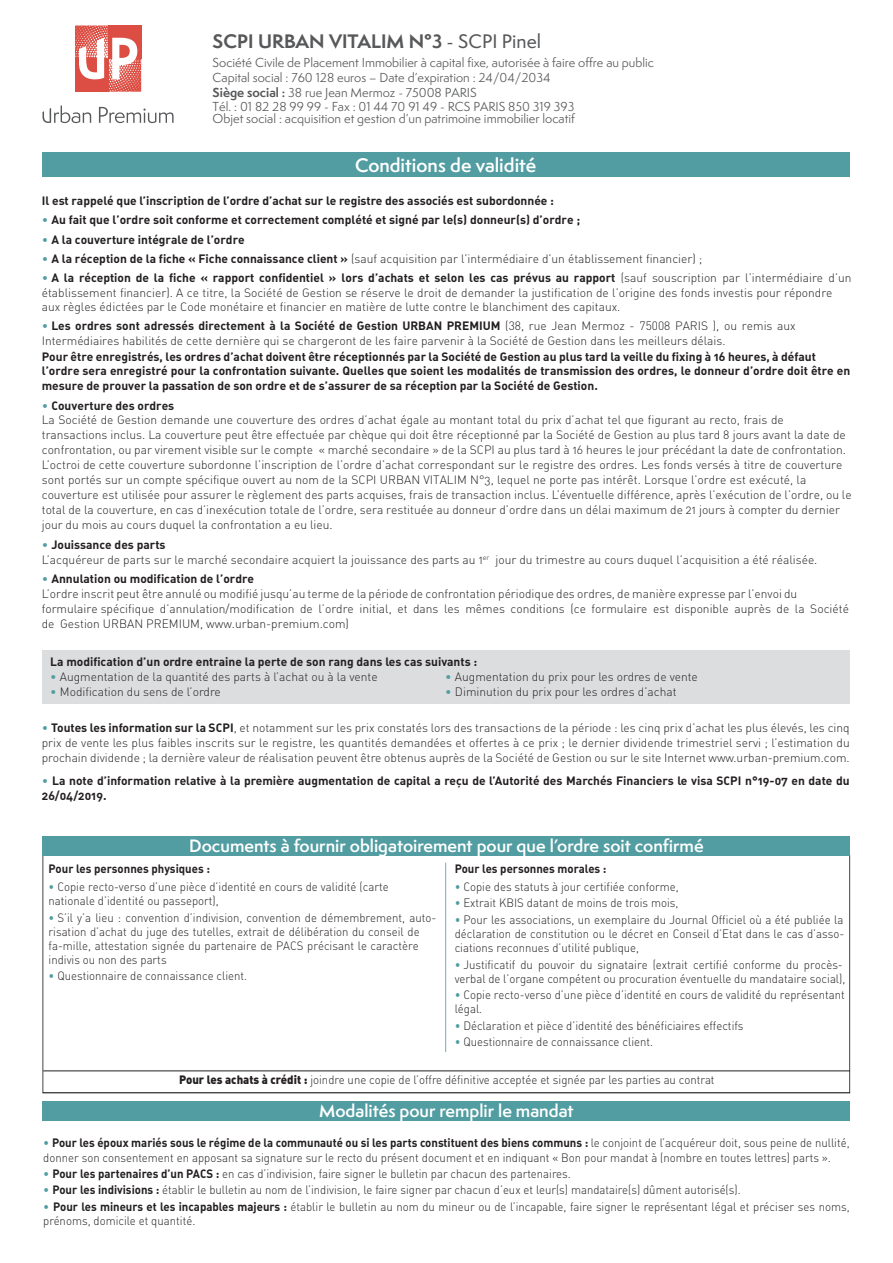
<style>
.page{position:relative;width:893px;height:1263px;background:#fff}
.page>*{position:absolute;margin:0;border:0;box-sizing:border-box;transform-origin:0 0}
.t1{font:700 18px "Semplicita Pro";color:#57585a}
.t2{font:600 18px "Semplicita Pro";color:#fff}
.t3{font:600 16.5px "Semplicita Pro";color:#fff}
.t4{font:12px/15px "DIN Light Alternate";color:#231f20}
.t5{font:12px/14.2px "DIN Light Alternate";color:#231f20;scale:.95 1}
.t6{font:12px/15px "DIN Bold Alternate";color:#231f20}
.t7{font:12px/14.9px "Semplicita Pro";color:#57585a}
.t8{font:300 12px "DIN";color:#231f20;scale:.95 1}
.t9{font:12px "DIN Bold Alternate";color:#231f20;scale:.95 1}
.s1{font-weight:500}
.s2{font-weight:700}
.s3{font-family:"DIN Light Alternate";color:#519da1}
.s4{color:#519da1}
.s5{font-family:"DIN Bold Alternate"}
.s6{font-family:"DIN Light Alternate"}
.s7{font-family:"DIN";font-weight:300}
.s8{font-family:"DIN Light Alternate";font-weight:400;color:#519da1}
.s9{font-family:"DIN Black Alternate"}
</style>
<div class="page">
<div style="left:42px;top:650px;width:808px;height:53px;background:#dcdddf"></div>
<div style="left:42px;top:152px;width:808px;height:25px;background:#519da1"></div>
<hr style="left:445px;top:863px;width:1px;height:189px;background:#519da1">
<div style="left:43px;top:836px;width:807px;height:20px;background:#519da1"></div>
<div style="left:43px;top:1101px;width:807px;height:20px;background:#519da1"></div>
<hr style="left:43px;top:1070px;width:807px;height:1px;background:#231f20">
<svg style="left:43px;top:106px;width:48px;height:17px"></svg>
<svg style="left:99px;top:107px;width:75px;height:16px"></svg>
<svg style="left:75px;top:26px;width:66px;height:66px"></svg>
<p class="t1" style="left:213px;top:28px;width:330px">SCPI URBAN VITALIM N°3 <span class="s1">- SCPI Pinel</span></p>
<p class="t7" style="left:213px;top:55px;width:443px">Société Civile de Placement Immobilier à capital fixe, autorisée à faire offre au public Capital social : 760 128 euros – Date d’expiration : 24/04/2034<br><span class="s2">Siège social :</span> 38 rue Jean Mermoz - 75008 PARIS<br>Tél. : 01 82 28 99 99 - Fax : 01 44 70 91 49 - RCS PARIS 850 319 393</p>
<p class="t7" style="left:213px;top:110px;width:364px">Objet social : acquisition et gestion d’un patrimoine immobilier locatif</p>
<p class="t2" style="left:355px;top:152px;width:183px">Conditions de validité</p>
<p class="t6" style="left:42px;top:193px;width:514px">Il est rappelé que l’inscription de l’ordre d’achat sur le registre des associés est subordonnée :</p>
<p class="t6" style="left:42px;top:212px;width:540px"><span class="s3">•</span> Au fait que l’ordre soit conforme et correctement complété et signé par le(s) donneur(s) d’ordre ;</p>
<p class="t6" style="left:42px;top:231px;width:204px"><span class="s3">•</span> A la couverture intégrale de l’ordre</p>
<p class="t4" style="left:42px;top:251px;width:662px"><span class="s4">•</span> <span class="s5">A la réception de la fiche « Fiche connaissance client »</span> (sauf acquisition par l’intermédiaire d’un établissement financier) ;</p>
<p class="t4" style="left:42px;top:270px;width:811px"><span class="s4">•</span> <span class="s5">A la réception de la fiche « rapport confidentiel » lors d’achats et selon les cas prévus au rapport</span> (sauf souscription par l’intermédiaire d’un établissement financier). A ce titre, la Société de Gestion se réserve le droit de demander la justification de l’origine des fonds investis pour répondre aux règles édictées par le Code monétaire et financier en matière de lutte contre le blanchiment des capitaux.</p>
<p class="t6" style="left:42px;top:318px;width:810px"><span class="s3">•</span> Les ordres sont adressés directement à la Société de Gestion URBAN PREMIUM <span class="s6">(</span><span class="s7">38, rue Jean Mermoz - 75008 PARIS</span> <span class="s6">), ou remis aux Intermédiaires habilités de cette dernière qui se chargeront de les faire parvenir à la Société de Gestion dans les meilleurs délais.<br></span>Pour être enregistrés, les ordres d’achat doivent être réceptionnés par la Société de Gestion au plus tard la veille du fixing à 16 heures, à défaut l’ordre sera enregistré pour la confrontation suivante. Quelles que soient les modalités de transmission des ordres, le donneur d’ordre doit être en mesure de prouver la passation de son ordre et de s’assurer de sa réception par la Société de Gestion.</p>
<p class="t4" style="left:42px;top:398px;width:811px"><span class="s4">•</span> <span class="s5">Couverture des ordres<br></span>La Société de Gestion demande une couverture des ordres d’achat égale au montant total du prix d’achat tel que figurant au recto, frais de transactions inclus. La couverture peut être effectuée par chèque qui doit être réceptionné par la Société de Gestion au plus tard 8 jours avant la date de confrontation, ou par virement visible sur le compte « marché secondaire » de la SCPI au plus tard à 16 heures le jour précédant la date de confrontation.<br>L’octroi de cette couverture subordonne l’inscription de l’ordre d’achat correspondant sur le registre des ordres. Les fonds versés à titre de couverture sont portés sur un compte spécifique ouvert au nom de la SCPI URBAN VITALIM N°3, lequel ne porte pas intérêt. Lorsque l’ordre est exécuté, la couverture est utilisée pour assurer le règlement des parts acquises, frais de transaction inclus. L’éventuelle différence, après l’exécution de l’ordre, ou le total de la couverture, en cas d’inexécution totale de l’ordre, sera restituée au donneur d’ordre dans un délai maximum de 21 jours à compter du dernier jour du mois au cours duquel la confrontation a eu lieu.</p>
<p class="t4" style="left:42px;top:537px;width:777px"><span class="s4">•</span> <span class="s5">Jouissance des parts<br></span>L’acquéreur de parts sur le marché secondaire acquiert la jouissance des parts au 1<sup>er</sup> jour du trimestre au cours duquel l’acquisition a été réalisée.</p>
<p class="t4" style="left:42px;top:571px;width:809px"><span class="s4">•</span> <span class="s5">Annulation ou modification de l’ordre<br></span>L’ordre inscrit peut être annulé ou modifié jusqu’au terme de la période de confrontation périodique des ordres, de manière expresse par l’envoi du formulaire spécifique d’annulation/modification de l’ordre initial, et dans les mêmes conditions (ce formulaire est disponible auprès de la Société de Gestion URBAN PREMIUM, www.urban-premium.com)</p>
<p class="t6" style="left:50px;top:653px;width:429px">La modification d’un ordre entraine la perte de son rang dans les cas suivants :</p>
<p class="t4" style="left:50px;top:669px;width:329px"><span class="s4">•</span> Augmentation de la quantité des parts à l’achat ou à la vente</p>
<p class="t4" style="left:445px;top:669px;width:254px"><span class="s4">•</span> Augmentation du prix pour les ordres de vente</p>
<p class="t4" style="left:50px;top:684px;width:172px"><span class="s4">•</span> Modification du sens de l’ordre</p>
<p class="t4" style="left:445px;top:684px;width:233px"><span class="s4">•</span> Diminution du prix pour les ordres d’achat</p>
<p class="t4" style="left:42px;top:720px;width:809px;text-align:justify"><span class="s4">•</span> <span class="s5">Toutes les information sur la SCPI</span>, et notamment sur les prix constatés lors des transactions de la période : les cinq prix d’achat les plus élevés, les cinq prix de vente les plus faibles inscrits sur le registre, les quantités demandées et offertes à ce prix ; le dernier dividende trimestriel servi ; l’estimation du prochain dividende ; la dernière valeur de réalisation peuvent être obtenus auprès de la Société de Gestion ou sur le site Internet www.urban-premium.com.</p>
<p class="t6" style="left:42px;top:773px;width:809px"><span class="s3">•</span> La note d’information relative à la première augmentation de capital a reçu de l’Autorité des Marchés Financiers le visa SCPI n°19-07 en date du<br>26/04/2019.</p>
<p class="t3" style="left:189px;top:834px;width:516px">Documents à fournir obligatoirement pour que l’ordre soit confirmé</p>
<p class="t9" style="left:49px;top:860px;width:171px">Pour les personnes physiques :</p>
<p class="t5" style="left:49px;top:879px;width:360px"><span class="s4">•</span> Copie recto-verso d’une pièce d’identité en cours de validité (carte nationale d’identité ou passeport),</p>
<p class="t5" style="left:49px;top:910px;width:410px"><span class="s4">•</span> S’il y’a lieu : convention d’indivision, convention de démembrement, auto&shy;risation d’achat du juge des tutelles, extrait de délibération du conseil de fa-mille, attestation signée du partenaire de PACS précisant le caractère indivis ou non des parts</p>
<p class="t8" style="left:49px;top:969px;width:211px"><span class="s8">•</span> Questionnaire de connaissance client.</p>
<p class="t9" style="left:455px;top:860px;width:161px">Pour les personnes morales :</p>
<p class="t5" style="left:455px;top:879px;width:237px"><span class="s4">•</span> Copie des statuts à jour certifiée conforme,</p>
<p class="t5" style="left:455px;top:896px;width:237px"><span class="s4">•</span> Extrait KBIS datant de moins de trois mois,</p>
<p class="t5" style="left:455px;top:912px;width:412px;text-align:justify"><span class="s4">•</span> Pour les associations, un exemplaire du Journal Officiel où a été publiée la déclaration de constitution ou le décret en Conseil d’Etat dans le cas d’asso&shy;ciations reconnues d’utilité publique,</p>
<p class="t5" style="left:455px;top:957px;width:413px"><span class="s4">•</span> Justificatif du pouvoir du signataire (extrait certifié conforme du procès&shy;verbal de l’organe compétent ou procuration éventuelle du mandataire social),</p>
<p class="t5" style="left:455px;top:988px;width:412px"><span class="s4">•</span> Copie recto-verso d’une pièce d’identité en cours de validité du <span class="s7">représentant légal.</span></p>
<p class="t8" style="left:455px;top:1018px;width:306px"><span class="s8">•</span> Déclaration et pièce d’identité des bénéficiaires effectifs</p>
<p class="t8" style="left:455px;top:1034px;width:211px"><span class="s8">•</span> Questionnaire de connaissance client.</p>
<p class="t5" style="left:179px;top:1073px;width:565px"><span class="s9">Pour les achats à crédit :</span> joindre une copie de l’offre définitive acceptée et signée par les parties au contrat</p>
<p class="t3" style="left:319px;top:1099px;width:256px">Modalités pour remplir le mandat</p>
<p class="t5" style="left:43px;top:1136px;width:850px"><span class="s4">•</span> <span class="s5">Pour les époux mariés sous le régime de la communauté ou si les parts constituent des biens communs :</span> le conjoint de l’acquéreur doit, sous peine de nullité, donner son consentement en apposant sa signature sur le recto du présent document et en indiquant « Bon pour mandat à (nombre en toutes lettres) parts ».</p>
<p class="t5" style="left:43px;top:1166px;width:557px"><span class="s4">•</span> <span class="s5">Pour les partenaires d’un PACS :</span> en cas d’indivision, faire signer le bulletin par chacun des partenaires.</p>
<p class="t5" style="left:43px;top:1183px;width:736px"><span class="s4">•</span> <span class="s5">Pour les indivisions :</span> établir le bulletin au nom de l’indivision, le faire signer par chacun d’eux et leur(s) mandataire(s) dûment autorisé(s).</p>
<p class="t5" style="left:43px;top:1199px;width:850px"><span class="s4">•</span> <span class="s5">Pour les mineurs et les incapables majeurs :</span> établir le bulletin au nom du mineur ou de l’incapable, faire signer le représentant légal et préciser ses noms, prénoms, domicile et quantité.</p>
</div>
